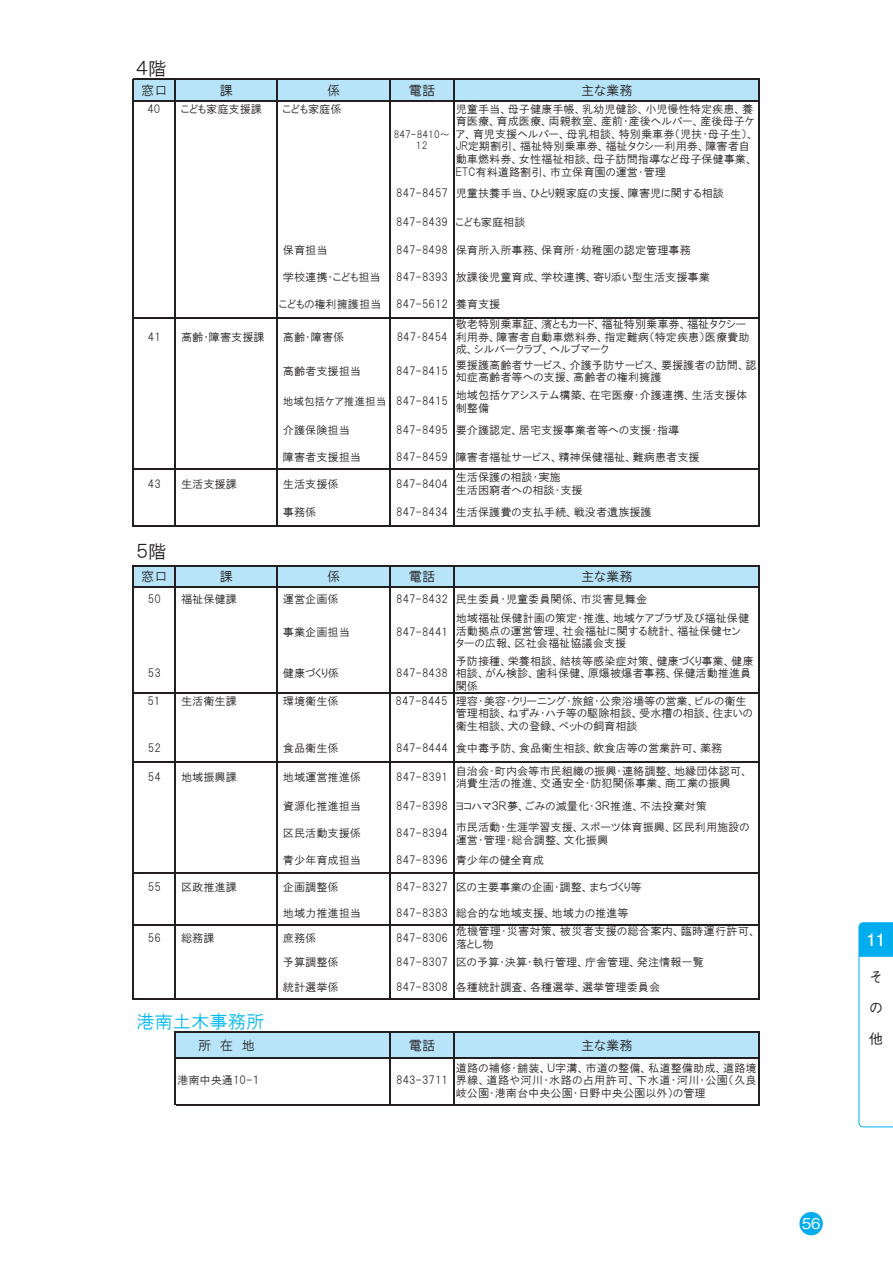
<style>
.page{position:relative;width:893px;height:1263px;background:#fff}
.page>*{position:absolute;margin:0;border:0;box-sizing:border-box;transform-origin:0 0}
.t1{font:18.3px "HGP Gothic M";color:#00b8f0}
.t2{font:18.3px "HGP Gothic M";color:#231f20}
.t3{font:700 16.95px "Futo Go B101 Pro";color:#fff}
.t4{font:500 14.85px "Gothic BBB Pro";color:#fff}
.t5{font:500 13.8px "Gothic BBB Pro";color:#231f20}
.t6{font:13.2px "HGP Gothic M";color:#231f20}
.t7{font:11.1px/12.6px "HGP Gothic M";color:#231f20}
.t8{font:10.65px "HGP Gothic M";color:#231f20}
.t9{font:9.9px/11.6px "HGP Gothic M";color:#231f20;text-align:center}
.s1{font-size:11.1px}
</style>
<div class="page">
<div style="left:133px;top:79px;width:626px;height:22px;background:#b7e4f9"></div>
<div style="left:133px;top:566px;width:144px;height:21px;background:#b7e4f9"></div>
<div style="left:277px;top:566px;width:113px;height:21px;background:#b7e4f9"></div>
<div style="left:389px;top:566px;width:370px;height:21px;background:#b7e4f9"></div>
<div style="left:175px;top:1032px;width:584px;height:26px;background:#b7e4f9"></div>
<hr style="left:132px;top:79px;width:1px;height:448px;background:#231f20">
<hr style="left:174px;top:80px;width:2px;height:447px;background:#231f20">
<hr style="left:276px;top:80px;width:2px;height:447px;background:#231f20">
<hr style="left:389px;top:80px;width:1px;height:447px;background:#231f20">
<hr style="left:453px;top:80px;width:1px;height:447px;background:#231f20">
<hr style="left:758px;top:80px;width:1px;height:447px;background:#231f20">
<hr style="left:174px;top:566px;width:2px;height:434px;background:#231f20">
<hr style="left:389px;top:566px;width:1px;height:434px;background:#231f20">
<hr style="left:453px;top:566px;width:1px;height:434px;background:#231f20">
<hr style="left:758px;top:566px;width:1px;height:434px;background:#231f20">
<hr style="left:132px;top:565px;width:1px;height:435px;background:#231f20">
<hr style="left:174px;top:1031px;width:2px;height:74px;background:#231f20">
<hr style="left:276px;top:566px;width:2px;height:434px;background:#231f20">
<hr style="left:389px;top:1032px;width:1px;height:73px;background:#231f20">
<hr style="left:453px;top:1032px;width:1px;height:73px;background:#231f20">
<hr style="left:758px;top:1032px;width:1px;height:73px;background:#231f20">
<hr style="left:133px;top:79px;width:626px;height:1px;background:#231f20">
<hr style="left:133px;top:100px;width:626px;height:1px;background:#231f20">
<hr style="left:133px;top:317px;width:626px;height:2px;background:#231f20">
<hr style="left:133px;top:469px;width:626px;height:1px;background:#231f20">
<hr style="left:133px;top:525px;width:626px;height:2px;background:#231f20">
<hr style="left:133px;top:565px;width:626px;height:1px;background:#231f20">
<hr style="left:133px;top:586px;width:626px;height:2px;background:#231f20">
<hr style="left:133px;top:692px;width:626px;height:2px;background:#231f20">
<hr style="left:133px;top:762px;width:626px;height:1px;background:#231f20">
<hr style="left:133px;top:872px;width:626px;height:2px;background:#231f20">
<hr style="left:133px;top:924px;width:626px;height:2px;background:#231f20">
<hr style="left:133px;top:998px;width:626px;height:2px;background:#231f20">
<hr style="left:176px;top:1031px;width:583px;height:1px;background:#231f20">
<hr style="left:176px;top:1057px;width:583px;height:1px;background:#231f20">
<hr style="left:176px;top:1104px;width:583px;height:1px;background:#231f20">
<svg style="left:859px;top:922px;width:34px;height:205px"></svg>
<div style="left:799px;top:1212px;width:24px;height:23px;background:#00aeef;border-radius:50%"></div>
<h1 class="t2" style="left:136px;top:59px;width:32px">４階</h1>
<p class="t6" style="left:141px;top:83px;width:28px">窓口</p>
<p class="t6" style="left:220px;top:83px;width:15px">課</p>
<p class="t6" style="left:327px;top:83px;width:15px">係</p>
<p class="t6" style="left:409px;top:83px;width:28px">電話</p>
<p class="t6" style="left:581px;top:83px;width:53px">主な業務</p>
<p class="t7" style="left:147px;top:102px;width:14px">40</p>
<p class="t7" style="left:181px;top:102px;width:83px">こども家庭支援課</p>
<p class="t7" style="left:283px;top:102px;width:60px">こども家庭係</p>
<p class="t9" style="left:394px;top:129px;width:57px">847-8410～<br>12</p>
<p class="t7" style="left:456px;top:102px;width:301px">児童手当、母子健康手帳、乳幼児健診、小児慢性特定疾患、養育医療、育成医療、両親教室、産前・産後ヘルパー、産後母子ケア、育児支援ヘルパー、母乳相談、特別乗車券（児扶・母子生）、<br>JR定期割引、福祉特別乗車券、福祉タクシー利用券、障害者自動車燃料券、女性福祉相談、母子訪問指導など母子保健事業、<br>ETC有料道路割引、市立保育園の運営・管理</p>
<p class="t7" style="left:396px;top:187px;width:329px">847-8457 児童扶養手当、ひとり親家庭の支援、障害児に関する相談</p>
<p class="t7" style="left:396px;top:215px;width:131px">847-8439 こども家庭相談</p>
<p class="t7" style="left:283px;top:243px;width:46px">保育担当</p>
<p class="t7" style="left:396px;top:243px;width:296px">847-8498 保育所入所事務、保育所・幼稚園の認定管理事務</p>
<p class="t7" style="left:283px;top:271px;width:99px">学校連携・こども担当</p>
<p class="t7" style="left:396px;top:271px;width:315px">847-8393 放課後児童育成、学校連携、寄り添い型生活支援事業</p>
<p class="t7" style="left:279px;top:298px;width:104px">こどもの権利擁護担当</p>
<p class="t7" style="left:396px;top:298px;width:106px">847-5612 養育支援</p>
<p class="t7" style="left:148px;top:330px;width:14px">41</p>
<p class="t7" style="left:181px;top:330px;width:85px">高齢・障害支援課</p>
<p class="t7" style="left:283px;top:330px;width:63px">高齢・障害係</p>
<p class="t7" style="left:397px;top:330px;width:52px">847‐8454</p>
<p class="t7" style="left:456px;top:318px;width:295px">敬老特別乗車証、濱ともカード、福祉特別乗車券、福祉タクシー利用券、障害者自動車燃料券、指定難病（特定疾患）医療費助成、シルバークラブ、ヘルプマーク</p>
<p class="t7" style="left:283px;top:365px;width:80px">高齢者支援担当</p>
<p class="t7" style="left:396px;top:365px;width:53px">847-8415</p>
<p class="t7" style="left:456px;top:358px;width:302px">要援護高齢者サービス、介護予防サービス、要援護者の訪問、認知症高齢者等への支援、高齢者の権利擁護</p>
<p class="t8" style="left:283px;top:396px;width:167px">地域包括ケア推進担当 <span class="s1">847-8415</span></p>
<p class="t7" style="left:456px;top:389px;width:293px">地域包括ケアシステム構築、在宅医療・介護連携、生活支援体制整備</p>
<p class="t7" style="left:283px;top:423px;width:68px">介護保険担当</p>
<p class="t7" style="left:396px;top:423px;width:285px">847-8495 要介護認定、居宅支援事業者等への支援・指導</p>
<p class="t7" style="left:283px;top:450px;width:80px">障害者支援担当</p>
<p class="t7" style="left:396px;top:450px;width:305px">847-8459 障害者福祉サービス、精神保健福祉、難病患者支援</p>
<p class="t7" style="left:148px;top:477px;width:14px">43</p>
<p class="t7" style="left:181px;top:477px;width:57px">生活支援課</p>
<p class="t7" style="left:283px;top:477px;width:57px">生活支援係</p>
<p class="t7" style="left:396px;top:477px;width:53px">847-8404</p>
<p class="t7" style="left:456px;top:471px;width:128px">生活保護の相談・実施<br>生活困窮者への相談・支援</p>
<p class="t7" style="left:283px;top:505px;width:35px">事務係</p>
<p class="t7" style="left:396px;top:505px;width:257px">847-8434 生活保護費の支払手続、戦没者遺族援護</p>
<h1 class="t2" style="left:136px;top:542px;width:32px">５階</h1>
<p class="t6" style="left:141px;top:570px;width:28px">窓口</p>
<p class="t6" style="left:220px;top:570px;width:15px">課</p>
<p class="t6" style="left:327px;top:570px;width:15px">係</p>
<p class="t6" style="left:409px;top:570px;width:28px">電話</p>
<p class="t6" style="left:581px;top:570px;width:53px">主な業務</p>
<p class="t7" style="left:148px;top:593px;width:14px">50</p>
<p class="t7" style="left:181px;top:593px;width:57px">福祉保健課</p>
<p class="t7" style="left:283px;top:593px;width:57px">運営企画係</p>
<p class="t7" style="left:396px;top:593px;width:253px">847-8432 民生委員・児童委員関係、市災害見舞金</p>
<p class="t7" style="left:283px;top:626px;width:68px">事業企画担当</p>
<p class="t7" style="left:396px;top:626px;width:53px">847-8441</p>
<p class="t7" style="left:456px;top:612px;width:295px">地域福祉保健計画の策定・推進、地域ケアプラザ及び福祉保健活動拠点の運営管理、社会福祉に関する統計、福祉保健センターの広報、区社会福祉協議会支援</p>
<p class="t7" style="left:148px;top:667px;width:14px">53</p>
<p class="t7" style="left:283px;top:667px;width:58px">健康づくり係</p>
<p class="t7" style="left:396px;top:667px;width:53px">847-8438</p>
<p class="t7" style="left:456px;top:654px;width:299px">予防接種、栄養相談、結核等感染症対策、健康づくり事業、健康相談、がん検診、歯科保健、原爆被爆者事務、保健活動推進員関係</p>
<p class="t7" style="left:147px;top:694px;width:14px">51</p>
<p class="t7" style="left:181px;top:694px;width:57px">生活衛生課</p>
<p class="t7" style="left:283px;top:694px;width:57px">環境衛生係</p>
<p class="t7" style="left:456px;top:694px;width:299px;text-indent:-60px">847-8445 理容・美容・クリーニング・旅館・公衆浴場等の営業、ビルの衛生管理相談、ねずみ・ハチ等の駆除相談、受水槽の相談、住まいの衛生相談、犬の登録、ペットの飼育相談</p>
<p class="t7" style="left:148px;top:741px;width:14px">52</p>
<p class="t7" style="left:283px;top:741px;width:57px">食品衛生係</p>
<p class="t7" style="left:396px;top:741px;width:328px">847-8444 食中毒予防、食品衛生相談、飲食店等の営業許可、薬務</p>
<p class="t7" style="left:148px;top:771px;width:14px">54</p>
<p class="t7" style="left:181px;top:771px;width:57px">地域振興課</p>
<p class="t7" style="left:283px;top:771px;width:80px">地域運営推進係</p>
<p class="t7" style="left:396px;top:771px;width:53px">847-8391</p>
<p class="t7" style="left:456px;top:764px;width:294px">自治会・町内会等市民組織の振興・連絡調整、地縁団体認可、消費生活の推進、交通安全・防犯関係事業、商工業の振興</p>
<p class="t7" style="left:283px;top:800px;width:80px">資源化推進担当</p>
<p class="t7" style="left:396px;top:800px;width:312px">847-8398 ヨコハマ３Ｒ夢、ごみの減量化・３Ｒ推進、不法投棄対策</p>
<p class="t7" style="left:283px;top:827px;width:80px">区民活動支援係</p>
<p class="t7" style="left:396px;top:827px;width:53px">847-8394</p>
<p class="t7" style="left:456px;top:821px;width:295px">市民活動・生涯学習支援、スポーツ体育振興、区民利用施設の運営・管理・総合調整、文化振興</p>
<p class="t7" style="left:283px;top:853px;width:80px">青少年育成担当</p>
<p class="t7" style="left:396px;top:853px;width:149px">847-8396 青少年の健全育成</p>
<p class="t7" style="left:148px;top:881px;width:14px">55</p>
<p class="t7" style="left:181px;top:881px;width:57px">区政推進課</p>
<p class="t7" style="left:283px;top:881px;width:57px">企画調整係</p>
<p class="t7" style="left:396px;top:881px;width:247px">847-8327 区の主要事業の企画・調整、まちづくり等</p>
<p class="t7" style="left:283px;top:906px;width:80px">地域力推進担当</p>
<p class="t7" style="left:396px;top:906px;width:234px">847-8383 総合的な地域支援、地域力の推進等</p>
<p class="t7" style="left:148px;top:931px;width:14px">56</p>
<p class="t7" style="left:181px;top:931px;width:35px">総務課</p>
<p class="t7" style="left:283px;top:931px;width:35px">庶務係</p>
<p class="t7" style="left:396px;top:931px;width:53px">847-8306</p>
<p class="t7" style="left:456px;top:925px;width:302px">危機管理・災害対策、被災者支援の総合案内、臨時運行許可、落とし物</p>
<p class="t7" style="left:283px;top:956px;width:57px">予算調整係</p>
<p class="t7" style="left:396px;top:956px;width:309px">847-8307 区の予算・決算・執行管理、庁舎管理、発注情報一覧</p>
<p class="t7" style="left:283px;top:980px;width:57px">統計選挙係</p>
<p class="t7" style="left:396px;top:980px;width:266px">847-8308 各種統計調査、各種選挙、選挙管理委員会</p>
<h1 class="t1" style="left:136px;top:1012px;width:130px">港南土木事務所</h1>
<p class="t6" style="left:198px;top:1038px;width:58px">所　在　地</p>
<p class="t6" style="left:409px;top:1038px;width:28px">電話</p>
<p class="t6" style="left:581px;top:1038px;width:53px">主な業務</p>
<p class="t7" style="left:177px;top:1074px;width:84px">港南中央通10-１</p>
<p class="t7" style="left:396px;top:1074px;width:53px">843-3711</p>
<p class="t7" style="left:456px;top:1061px;width:303px;text-align:justify">道路の補修・舗装、Ｕ字溝、市道の整備、私道整備助成、道路境界線、道路や河川・水路の占用許可、下水道・河川・公園（久良岐公園・港南台中央公園・日野中央公園以外）の管理</p>
<h3 class="t4" style="left:802px;top:1212px;width:20px">56</h3>
<h2 class="t3" style="left:866px;top:926px;width:20px">11</h2>
<p class="t5" style="left:869px;top:965px;width:13px">そ</p>
<p class="t5" style="left:869px;top:996px;width:14px">の</p>
<p class="t5" style="left:869px;top:1028px;width:15px">他</p>
</div>
